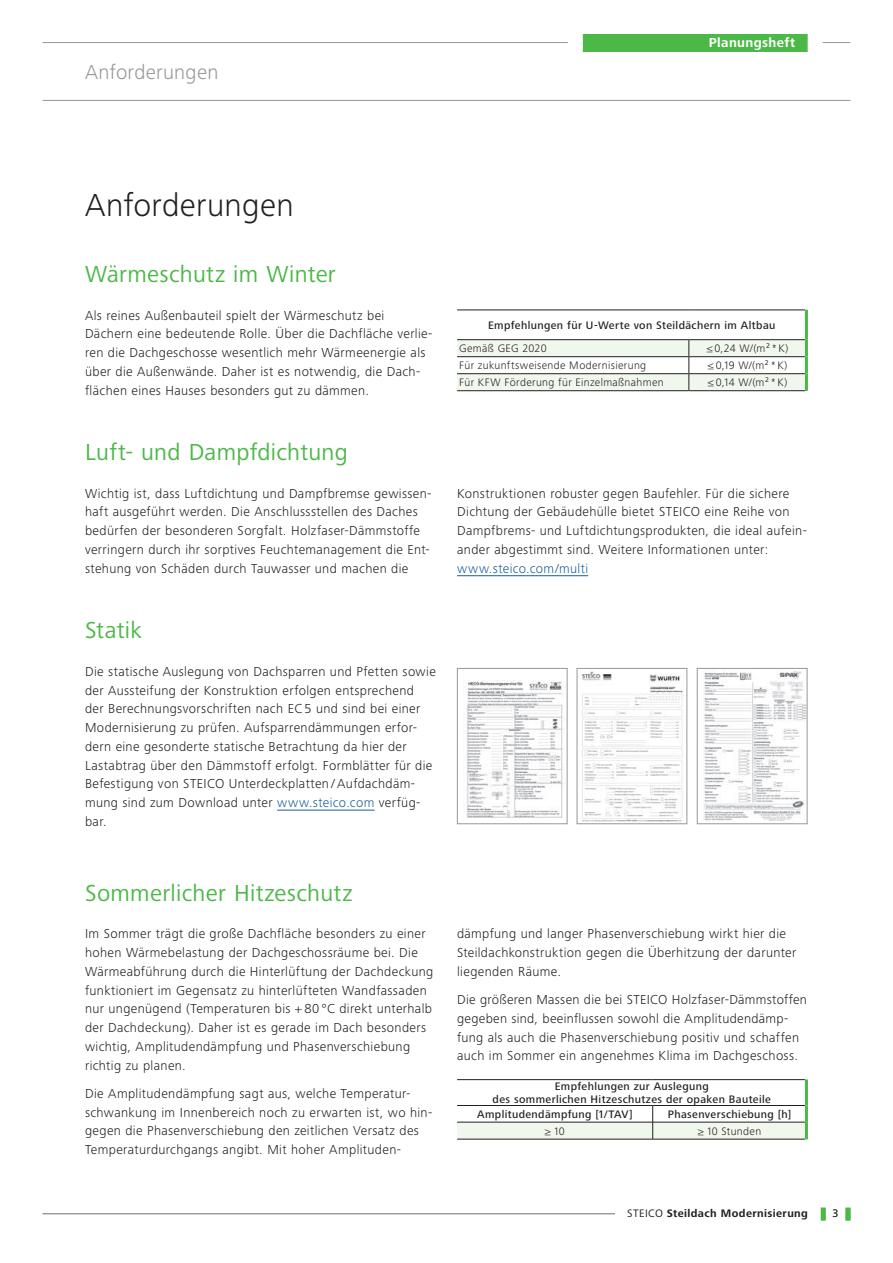
<style>
.page{position:relative;width:893px;height:1263px;background:#fff}
.page>*{position:absolute;margin:0;border:0;box-sizing:border-box;transform-origin:0 0}
.t1{font:300 33px "Frutiger Next LTW1 G";letter-spacing:.01em;color:#231f20}
.t2{font:24px "Frutiger Next LTW1 G";letter-spacing:.015em;color:#4cb848}
.t3{font:300 21px "Frutiger Next LTW1 G";letter-spacing:.015em;color:#95979a}
.t4{font:300 13.5px/18.8px "Frutiger Next LTW1 G";letter-spacing:.025em;color:#231f20}
.t5{font:300 13.5px "Frutiger Next LTW1 G";letter-spacing:.03em;color:#175d9e}
.t6{font:700 13.5px "Frutiger Next LTW1 G";letter-spacing:.03em;color:#fff}
.t7{font:500 11.25px "Frutiger Next LTW1 G";letter-spacing:.035em;color:#231f20}
.t8{font:300 11.25px "Frutiger Next LTW1 G";letter-spacing:.03em;color:#231f20}
.t9{font:700 11.25px "Frutiger Next LTW1 G";letter-spacing:.035em;color:#231f20}
.s1{color:#175d9e}
.s2{font-weight:400}
</style>
<div class="page">
<hr style="left:43px;top:1213px;width:765px;height:1px;background:#6c6d70">
<div style="left:615px;top:1208px;width:206px;height:12px;background:#fff"></div>
<hr style="left:43px;top:42px;width:807px;height:1px;background:#95979a">
<hr style="left:43px;top:100px;width:807px;height:1px;background:#95979a">
<div style="left:821px;top:1208px;width:5px;height:12px;background:#4cb848"></div>
<hr style="left:846px;top:1208px;width:4px;height:12px;background:#4cb848">
<div style="left:583px;top:34px;width:225px;height:18px;background:#4cb848"></div>
<div style="left:568px;top:34px;width:15px;height:18px;background:#fff"></div>
<div style="left:808px;top:34px;width:15px;height:18px;background:#fff"></div>
<hr style="left:805px;top:340px;width:3px;height:17px;background:#4cb848">
<hr style="left:805px;top:357px;width:3px;height:17px;background:#4cb848">
<hr style="left:805px;top:374px;width:3px;height:17px;background:#4cb848">
<svg style="left:457px;top:340px;width:349px;height:51px"></svg>
<hr style="left:457px;top:310px;width:232px;height:1px;background:#231f20">
<hr style="left:689px;top:310px;width:116px;height:1px;background:#231f20">
<hr style="left:457px;top:339px;width:232px;height:1px;background:#231f20">
<hr style="left:689px;top:339px;width:116px;height:1px;background:#231f20">
<hr style="left:805px;top:310px;width:3px;height:30px;background:#4cb848">
<hr style="left:457px;top:575px;width:131px;height:1px;background:#175d9e">
<hr style="left:277px;top:810px;width:98px;height:1px;background:#175d9e">
<img style="left:464px;top:680px;width:99px;height:138px">
<div style="left:457px;top:668px;width:110px;height:156px;border:1px solid #95979a"></div>
<img style="left:703px;top:671px;width:102px;height:150px">
<div style="left:697px;top:668px;width:110px;height:156px;border:1px solid #95979a"></div>
<img style="left:581px;top:671px;width:103px;height:151px">
<div style="left:577px;top:668px;width:110px;height:156px;border:1px solid #95979a"></div>
<hr style="left:457px;top:1139px;width:195px;height:1px;background:#231f20">
<svg style="left:457px;top:1105px;width:348px;height:34px"></svg>
<hr style="left:653px;top:1139px;width:152px;height:1px;background:#231f20">
<hr style="left:805px;top:1105px;width:3px;height:17px;background:#4cb848">
<hr style="left:805px;top:1122px;width:3px;height:17px;background:#4cb848">
<hr style="left:457px;top:1079px;width:196px;height:1px;background:#231f20">
<hr style="left:653px;top:1079px;width:152px;height:1px;background:#231f20">
<hr style="left:457px;top:1105px;width:195px;height:1px;background:#231f20">
<hr style="left:653px;top:1105px;width:152px;height:1px;background:#231f20">
<hr style="left:805px;top:1079px;width:3px;height:26px;background:#4cb848">
<h3 class="t3" style="left:85px;top:60px;width:135px">Anforderungen</h3>
<p class="t6" style="left:709px;top:35px;width:88px">Planungsheft</p>
<h1 class="t1" style="left:85px;top:187px;width:210px">Anforderungen</h1>
<h2 class="t2" style="left:85px;top:260px;width:252px">Wärmeschutz im Winter</h2>
<p class="t4" style="left:85px;top:306px;width:349px">Als reines Außenbauteil spielt der Wärmeschutz bei Dächern eine bedeutende Rolle. Über die Dachfläche verlie&shy;ren die Dachgeschosse wesentlich mehr Wärmeenergie als über die Außenwände. Daher ist es notwendig, die Dach&shy;flächen eines Hauses besonders gut zu dämmen.</p>
<p class="t7" style="left:488px;top:319px;width:289px">Empfehlungen für U-Werte von Steildächern im Altbau</p>
<p class="t8" style="left:459px;top:342px;width:89px">Gemäß GEG 2020</p>
<p class="t8" style="left:707px;top:342px;width:83px">≤ 0,24 W/(m² * K)</p>
<p class="t8" style="left:459px;top:359px;width:188px">Für zukunftsweisende Modernisierung</p>
<p class="t8" style="left:708px;top:359px;width:81px">≤ 0,19 W/(m² * K)</p>
<p class="t8" style="left:459px;top:376px;width:206px">Für KFW Förderung für Einzelmaßnahmen</p>
<p class="t8" style="left:708px;top:376px;width:81px">≤ 0,14 W/(m² * K)</p>
<h2 class="t2" style="left:85px;top:438px;width:264px">Luft- und Dampfdichtung</h2>
<p class="t4" style="left:85px;top:484px;width:348px">Wichtig ist, dass Luftdichtung und Dampfbremse gewissen&shy;haft ausgeführt werden. Die Anschlussstellen des Daches bedürfen der besonderen Sorgfalt. Holzfaser-Dämmstoffe verringern durch ihr sorptives Feuchtemanagement die Ent&shy;stehung von Schäden durch Tauwasser und machen die</p>
<p class="t4" style="left:457px;top:484px;width:351px">Konstruktionen robuster gegen Baufehler. Für die sichere Dichtung der Gebäudehülle bietet STEICO eine Reihe von Dampfbrems- und Luftdichtungsprodukten, die ideal aufein&shy;ander abgestimmt sind. Weitere Informationen unter:</p>
<p class="t5" style="left:457px;top:560px;width:133px">www.steico.com/multi</p>
<h2 class="t2" style="left:85px;top:617px;width:58px">Statik</h2>
<p class="t4" style="left:85px;top:662px;width:352px">Die statische Auslegung von Dachsparren und Pfetten sowie der Aussteifung der Konstruktion erfolgen entsprechend der Berechnungsvorschriften nach EC 5 und sind bei einer Modernisierung zu prüfen. Aufsparrendämmungen erfor&shy;dern eine gesonderte statische Betrachtung da hier der Lastabtrag über den Dämmstoff erfolgt. Formblätter für die Befestigung von STEICO Unterdeckplatten / Aufdachdäm&shy;mung sind zum Download unter <span class="s1">www.steico.com</span> verfüg&shy;bar.</p>
<h2 class="t2" style="left:85px;top:879px;width:269px">Sommerlicher Hitzeschutz</h2>
<p class="t4" style="left:85px;top:924px;width:350px">Im Sommer trägt die große Dachfläche besonders zu einer hohen Wärmebelastung der Dachgeschossräume bei. Die Wärmeabführung durch die Hinterlüftung der Dachdeckung funktioniert im Gegensatz zu hinterlüfteten Wandfassaden nur ungenügend (Temperaturen bis + 80 °C direkt unterhalb der Dachdeckung). Daher ist es gerade im Dach besonders wichtig, Amplitudendämpfung und Phasenverschiebung richtig zu planen.</p>
<p class="t4" style="left:85px;top:1084px;width:349px">Die Amplitudendämpfung sagt aus, welche Temperatur&shy;schwankung im Innenbereich noch zu erwarten ist, wo hin&shy;gegen die Phasenverschiebung den zeitlichen Versatz des Temperaturdurchgangs angibt. Mit hoher Amplituden-</p>
<p class="t4" style="left:457px;top:924px;width:341px">dämpfung und langer Phasenverschiebung wirkt hier die<br>Steildachkonstruktion gegen die Überhitzung der darunter liegenden Räume.</p>
<p class="t4" style="left:457px;top:990px;width:351px">Die größeren Massen die bei STEICO Holzfaser-Dämmstoffen gegeben sind, beeinflussen sowohl die Amplitudendämp&shy;fung als auch die Phasenverschiebung positiv und schaffen auch im Sommer ein angenehmes Klima im Dachgeschoss.</p>
<p class="t7" style="left:555px;top:1080px;width:156px">Empfehlungen zur Auslegung</p>
<p class="t7" style="left:493px;top:1093px;width:280px">des sommerlichen Hitzeschutzes der opaken Bauteile</p>
<p class="t7" style="left:477px;top:1108px;width:157px">Amplitudendämpfung [1/TAV]</p>
<p class="t7" style="left:668px;top:1108px;width:125px">Phasenverschiebung [h]</p>
<p class="t8" style="left:545px;top:1124px;width:22px">≥ 10</p>
<p class="t8" style="left:698px;top:1124px;width:65px">≥ 10 Stunden</p>
<p class="t9" style="left:627px;top:1207px;width:182px"><span class="s2">STEICO</span> Steildach Modernisierung</p>
<p class="t8" style="left:833px;top:1207px;width:7px">3</p>
</div>
